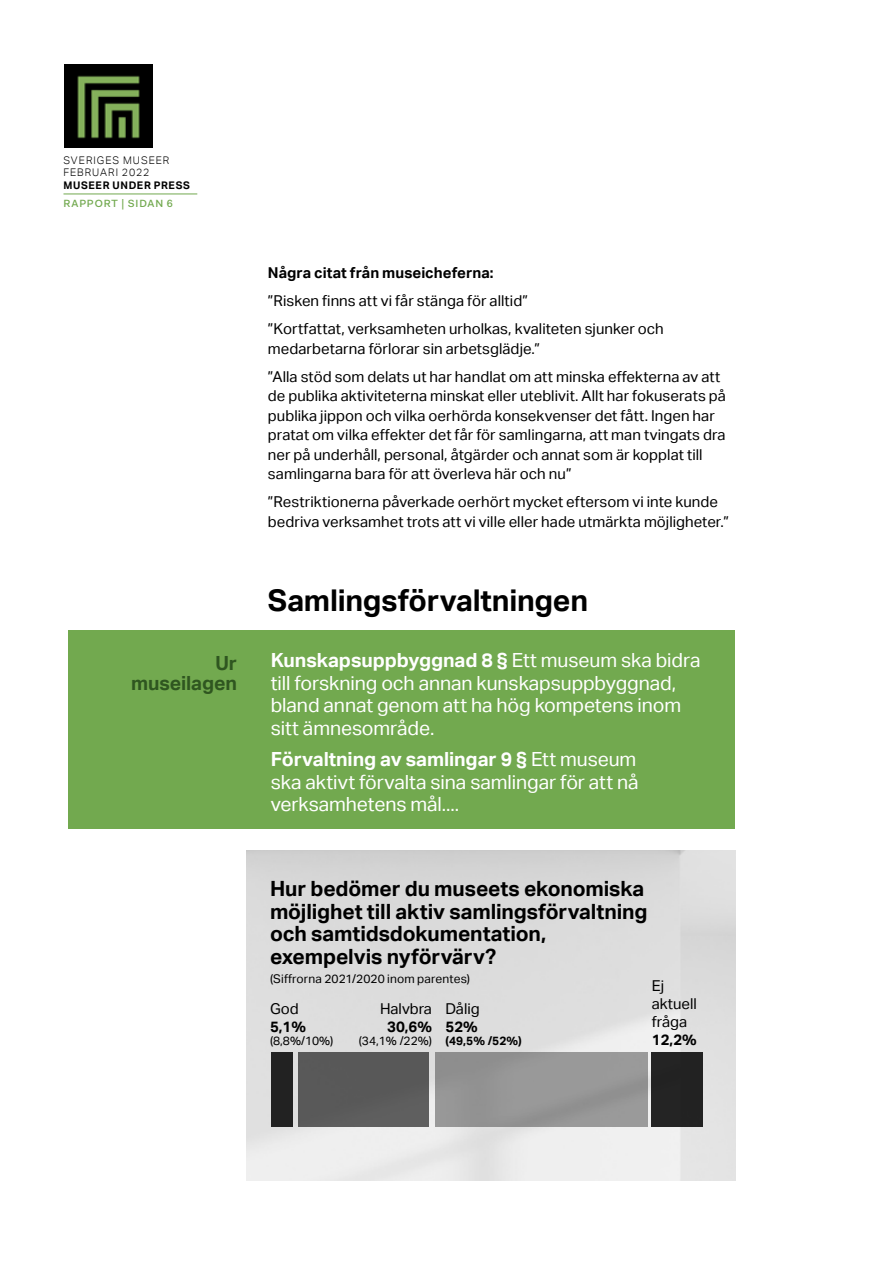
<style>
.page{position:relative;width:893px;height:1263px;background:#fff}
.page>*{position:absolute;margin:0;border:0;box-sizing:border-box;transform-origin:0 0}
.Brödtext_punkter{font:700 30px "Aktiv Grotesk";letter-spacing:-.005em;color:#000}
.IIngress{font:700 21px/22.5px "Aktiv Grotesk";letter-spacing:-.005em;color:#000}
.IIngress-2{font:19.5px/22.5px "Aktiv Grotesk";letter-spacing:-.005em;color:#fff}
.IIngress-3{font:700 19.5px "Aktiv Grotesk";letter-spacing:-.005em;color:#2f5620}
.Brödtext_punkter-2{font:15px/19.5px "Aktiv Grotesk";letter-spacing:.005em;color:#000}
.Brödtext_punkter-3{font:700 15px/18px "Aktiv Grotesk";color:#000}
.IIngress-4{font:12px "Aktiv Grotesk";letter-spacing:.01em;color:#000}
.t1{font:700 12px "Aktiv Grotesk";color:#000}
.t2{font:300 10.5px/12px "Aktiv Grotesk";letter-spacing:.09em;color:#000}
.t3{font:700 10.5px "Aktiv Grotesk";letter-spacing:.065em;color:#000}
.t4{font:500 10.5px "Fakt Pro";letter-spacing:.08em;color:#72a94f}
.s1{font-weight:700}
.s2{font-weight:400}
</style>
<div class="page">
<hr style="left:63px;top:194px;width:134px;height:1px;background:#72a94f">
<img style="left:65px;top:65px;width:87px;height:83px">
<div style="left:68px;top:631px;width:667px;height:198px;background:#72a94f"></div>
<img style="left:246px;top:850px;width:490px;height:330px">
<div style="left:272px;top:1053px;width:21px;height:74px;background:#222"></div>
<div style="left:299px;top:1053px;width:130px;height:74px;background:#595959"></div>
<div style="left:435px;top:1053px;width:213px;height:74px;background:#979797"></div>
<div style="left:652px;top:1053px;width:51px;height:74px;background:#222"></div>
<p class="t2" style="left:63px;top:154px;width:108px">SVERIGES MUSEER<br>FEBRUARI 2022</p>
<p class="t3" style="left:63px;top:180px;width:128px">MUSEER UNDER PRESS</p>
<p class="t4" style="left:63px;top:196px;width:111px">RAPPORT | SIDAN 6</p>
<p class="IIngress-3" style="left:215px;top:652px;width:23px">Ur</p>
<p class="IIngress-3" style="left:131px;top:672px;width:107px">museilagen</p>
<p class="Brödtext_punkter-3" style="left:268px;top:264px;width:227px">Några citat från museicheferna:</p>
<p class="Brödtext_punkter-2" style="left:268px;top:291px;width:262px">”Risken finns att vi får stänga för alltid”</p>
<p class="Brödtext_punkter-2" style="left:268px;top:319px;width:397px">”Kortfattat, verksamheten urholkas, kvaliteten sjunker och medarbetarna förlorar sin arbetsglädje.”</p>
<p class="Brödtext_punkter-2" style="left:268px;top:367px;width:460px">”Alla stöd som delats ut har handlat om att minska effekterna av att de publika aktiviteterna minskat eller uteblivit. Allt har fokuserats på publika jippon och vilka oerhörda konsekvenser det fått. Ingen har pratat om vilka effekter det får för samlingarna, att man tvingats dra ner på underhåll, personal, åtgärder och annat som är kopplat till samlingarna bara för att överleva här och nu”</p>
<p class="Brödtext_punkter-2" style="left:268px;top:492px;width:463px">”Restriktionerna påverkade oerhört mycket eftersom vi inte kunde bedriva verksamhet trots att vi ville eller hade utmärkta möjligheter.”</p>
<p class="Brödtext_punkter" style="left:268px;top:583px;width:322px">Samlingsförvaltningen</p>
<p class="IIngress-2" style="left:271px;top:649px;width:431px"><span class="s1">Kunskapsuppbyggnad 8 §</span> Ett museum ska bidra till forskning och annan kunskapsuppbyggnad, bland annat genom att ha hög kompetens inom sitt ämnesområde.</p>
<p class="IIngress-2" style="left:271px;top:748px;width:369px"><span class="s1">Förvaltning av samlingar 9 §</span> Ett museum ska aktivt förvalta sina samlingar för att nå verksamhetens mål....</p>
<p class="IIngress" style="left:270px;top:878px;width:379px">Hur bedömer du museets ekonomiska möjlighet till aktiv samlingsförvaltning och samtidsdokumentation, exempelvis nyförvärv?</p>
<p class="IIngress-4" style="left:270px;top:972px;width:202px">(Siffrorna 2021/2020 inom parentes)</p>
<p class="Brödtext_punkter-3" style="left:270px;top:999px;width:38px"><span class="s2">God<br></span>5,1%</p>
<p class="IIngress-4" style="left:270px;top:1034px;width:65px">(8,8%/10%)</p>
<p class="Brödtext_punkter-2" style="left:652px;top:976px;width:14px">Ej</p>
<p class="Brödtext_punkter-2" style="left:652px;top:994px;width:46px;line-height:18px">aktuell fråga<br><span class="s1">12,2%</span></p>
<p class="Brödtext_punkter-2" style="left:446px;top:999px;width:36px;line-height:18px">Dålig<br><span class="s1">52%</span></p>
<p class="t1" style="left:446px;top:1034px;width:78px">(49,5% /52%)</p>
<p class="Brödtext_punkter-2" style="left:380px;top:999px;width:54px;line-height:18px;text-align:center">Halvbra<br><span class="s1">30,6%</span></p>
<p class="IIngress-4" style="left:359px;top:1034px;width:75px">(34,1% /22%)</p>
</div>
